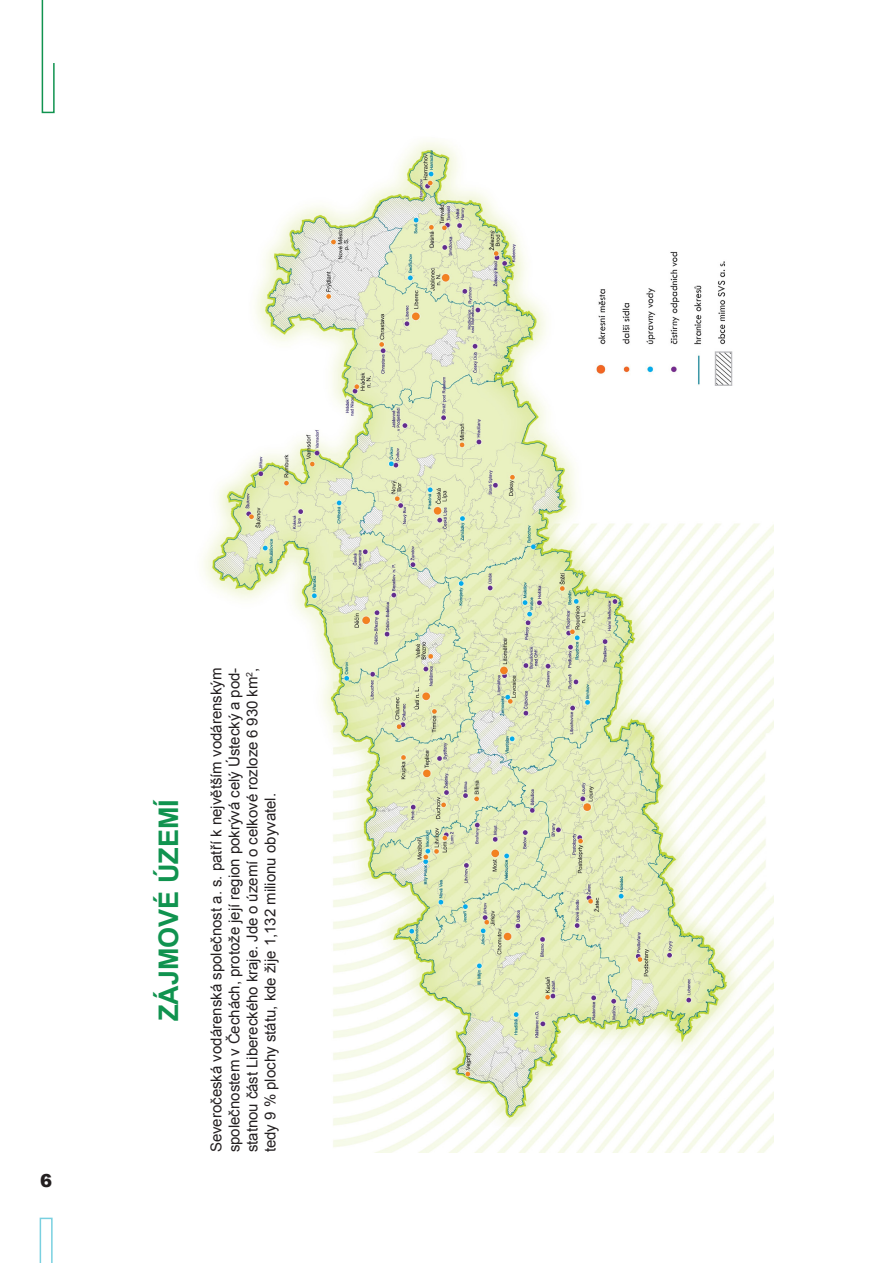
<style>
.page{position:relative;width:893px;height:1263px;background:#fff}
.page>*{position:absolute;margin:0;border:0;box-sizing:border-box;transform-origin:0 0}
.nadpis{font:700 27px "Arial";color:#10934f}
.t1{font:900 18px "Arial";color:#231f20}
.t2{font:15px/18px "Arial";color:#231f20;text-align:justify}
</style>
<div class="page">
<svg style="left:39px;top:1217px;width:14px;height:46px"></svg>
<svg style="left:41px;top:0;width:14px;height:114px"></svg>
<img style="left:203px;top:141px;width:571px;height:1011px">
<p class="t1" style="left:40px;top:1167px;width:14px">6</p>
<p class="nadpis" style="left:151px;top:1021px;width:224px;rotate:-90deg">ZÁJMOVÉ ÚZEMÍ</p>
<p class="t2" style="left:207px;top:1152px;width:486px;rotate:-90deg">Severočeská vodárenská společnost a. s. patří k největším vodárenským společnostem v Čechách, protože její region pokrývá celý Ústecký a pod&shy;statnou část Libereckého kraje. Jde o území o celkové rozloze 6 930 km<sup>2</sup>, tedy 9 % plochy státu, kde žije 1,132 milionu obyvatel.</p>
</div>
